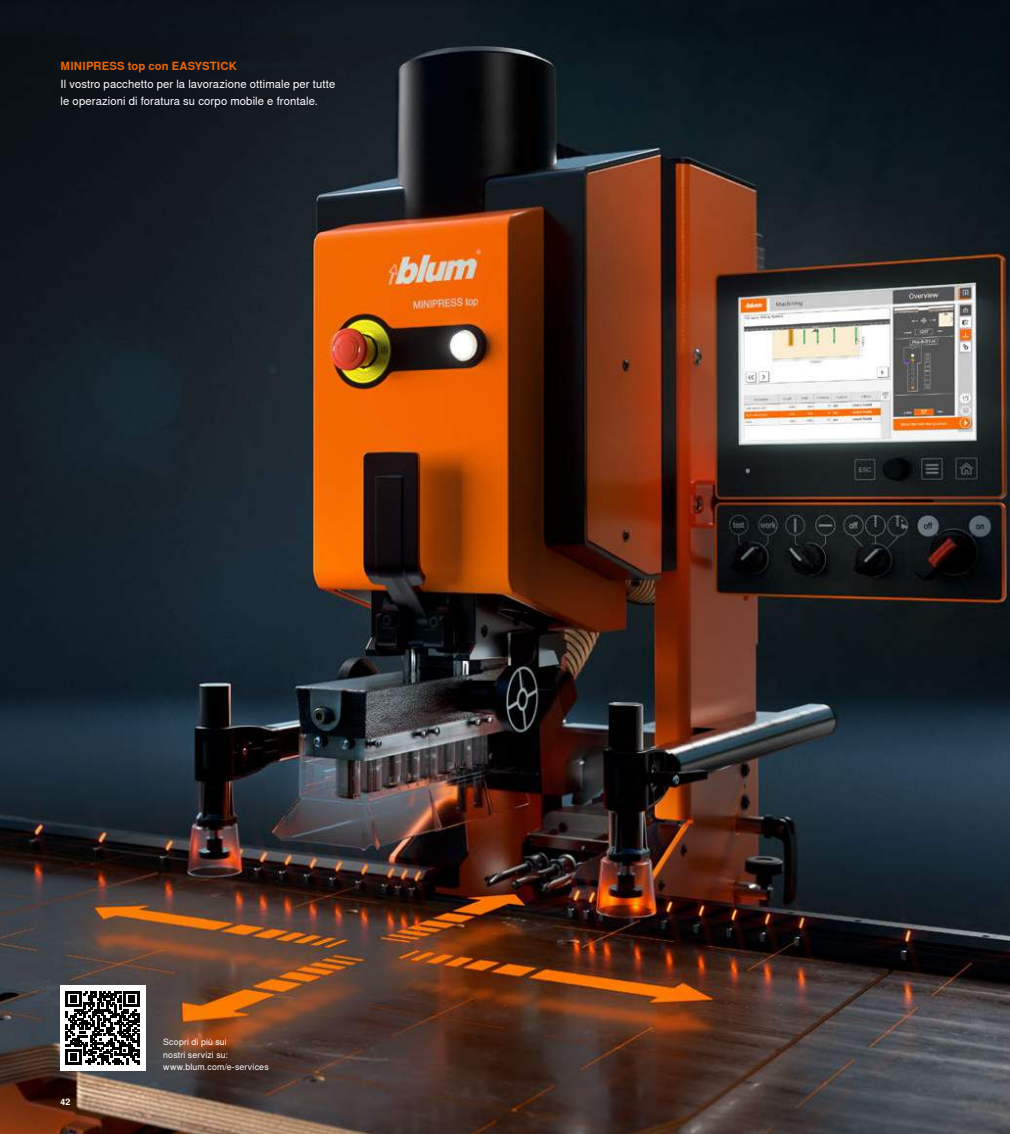
<style>
.page{position:relative;width:1010px;height:1134px;background:#fff}
.page>*{position:absolute;margin:0;border:0;box-sizing:border-box;transform-origin:0 0}
.t1{font:11.25px/17.5px "Nimbus Sans Global";letter-spacing:.01em;color:#fff}
.t2{font:700 11.25px "Nimbus Sans Global";letter-spacing:.015em;color:#ec6602}
.t3{font:8.75px/12.5px "Nimbus Sans Global";letter-spacing:.02em;color:#fff}
.t4{font:700 8.75px "Nimbus Sans Global";color:#fff}
</style>
<div class="page">
<img style="left:0;top:0;width:1010px;height:1134px">
<div style="left:61px;top:985px;width:85px;height:85px;background:#fff"></div>
<svg style="left:66px;top:991px;width:73px;height:74px"></svg>
<p class="t2" style="left:61px;top:60px;width:178px">MINIPRESS top con EASYSTICK</p>
<p class="t1" style="left:61px;top:75px;width:276px">Il vostro pacchetto per la lavorazione ottimale per tutte le operazioni di foratura su corpo mobile e frontale.</p>
<p class="t4" style="left:61px;top:1097px;width:11px">42</p>
<p class="t3" style="left:163px;top:1036px;width:107px">Scopri di più sui<br>nostri servizi su: www.blum.com/e-services</p>
</div>
